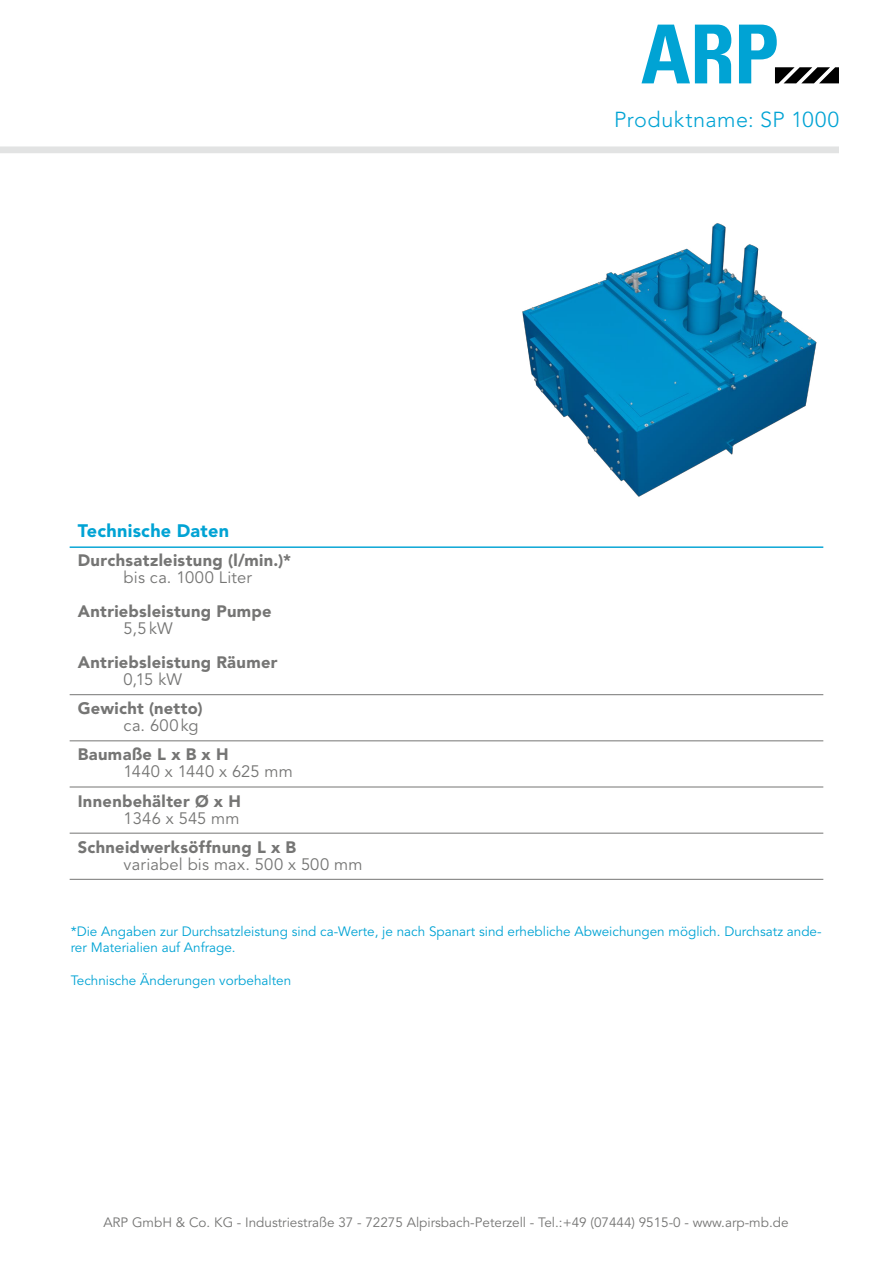
<style>
.page{position:relative;width:893px;height:1263px;background:#fff}
.page>*{position:absolute;margin:0;border:0;box-sizing:border-box;transform-origin:0 0}
.t1{font:300 21.6px "Avenir LT";letter-spacing:.02em;color:#00a3d4}
.t2{font:900 18px "Avenir LT";letter-spacing:.015em;color:#00a3d4}
.t3{font:900 16.5px "Avenir LT";letter-spacing:.02em;color:#757574}
.t4{font:16.5px "Avenir LT";letter-spacing:.01em;color:#757574}
.t5{font:13.5px/16.2px "Avenir LT";color:#00a3d4}
.t6{font:13.5px "Avenir LT";color:#757574}
</style>
<div class="page">
<div style="left:0;top:146px;width:839px;height:7px;background:#e2e3e3"></div>
<svg style="left:641px;top:25px;width:90px;height:58px"></svg>
<svg style="left:739px;top:25px;width:100px;height:58px"></svg>
<hr style="left:70px;top:546px;width:753px;height:2px;background:#00a3d4">
<hr style="left:70px;top:694px;width:753px;height:1px;background:#757574">
<hr style="left:70px;top:740px;width:753px;height:1px;background:#757574">
<hr style="left:70px;top:787px;width:753px;height:1px;background:#757574">
<hr style="left:70px;top:833px;width:753px;height:1px;background:#757574">
<hr style="left:70px;top:879px;width:753px;height:1px;background:#757574">
<img style="left:522px;top:223px;width:295px;height:274px">
<h2 class="t2" style="left:78px;top:520px;width:153px">Technische Daten</h2>
<p class="t3" style="left:78px;top:551px;width:215px">Durchsatzleistung (l/min.)*</p>
<p class="t4" style="left:124px;top:568px;width:130px">bis ca. 1000 Liter</p>
<p class="t3" style="left:78px;top:602px;width:195px">Antriebsleistung Pumpe</p>
<p class="t4" style="left:124px;top:619px;width:51px">5,5 kW</p>
<p class="t3" style="left:78px;top:652px;width:201px">Antriebsleistung Räumer</p>
<p class="t4" style="left:124px;top:670px;width:60px">0,15 kW</p>
<p class="t3" style="left:78px;top:699px;width:126px">Gewicht (netto)</p>
<p class="t4" style="left:124px;top:716px;width:77px">ca. 600 kg</p>
<p class="t3" style="left:78px;top:745px;width:152px">Baumaße L x B x H</p>
<p class="t4" style="left:124px;top:762px;width:171px">1440 x 1440 x 625 mm</p>
<p class="t3" style="left:78px;top:791px;width:165px">Innenbehälter Ø x H</p>
<p class="t4" style="left:124px;top:808px;width:117px">1346 x 545 mm</p>
<p class="t3" style="left:78px;top:837px;width:220px">Schneidwerksöffnung L x B</p>
<p class="t4" style="left:124px;top:854px;width:240px">variabel bis max. 500 x 500 mm</p>
<h1 class="t1" style="left:614px;top:107px;width:226px">Produktname: SP 1000</h1>
<p class="t5" style="left:71px;top:924px;width:752px">*Die Angaben zur Durchsatzleistung sind ca-Werte, je nach Spanart sind erhebliche Abweichungen möglich. Durchsatz ande&shy;rer Materialien auf Anfrage.</p>
<p class="t5" style="left:71px;top:972px;width:222px">Technische Änderungen vorbehalten</p>
<p class="t6" style="left:103px;top:1214px;width:687px">ARP GmbH &amp; Co. KG - Industriestraße 37 - 72275 Alpirsbach-Peterzell - Tel.:+49 (07444) 9515-0 - www.arp-mb.de</p>
</div>
